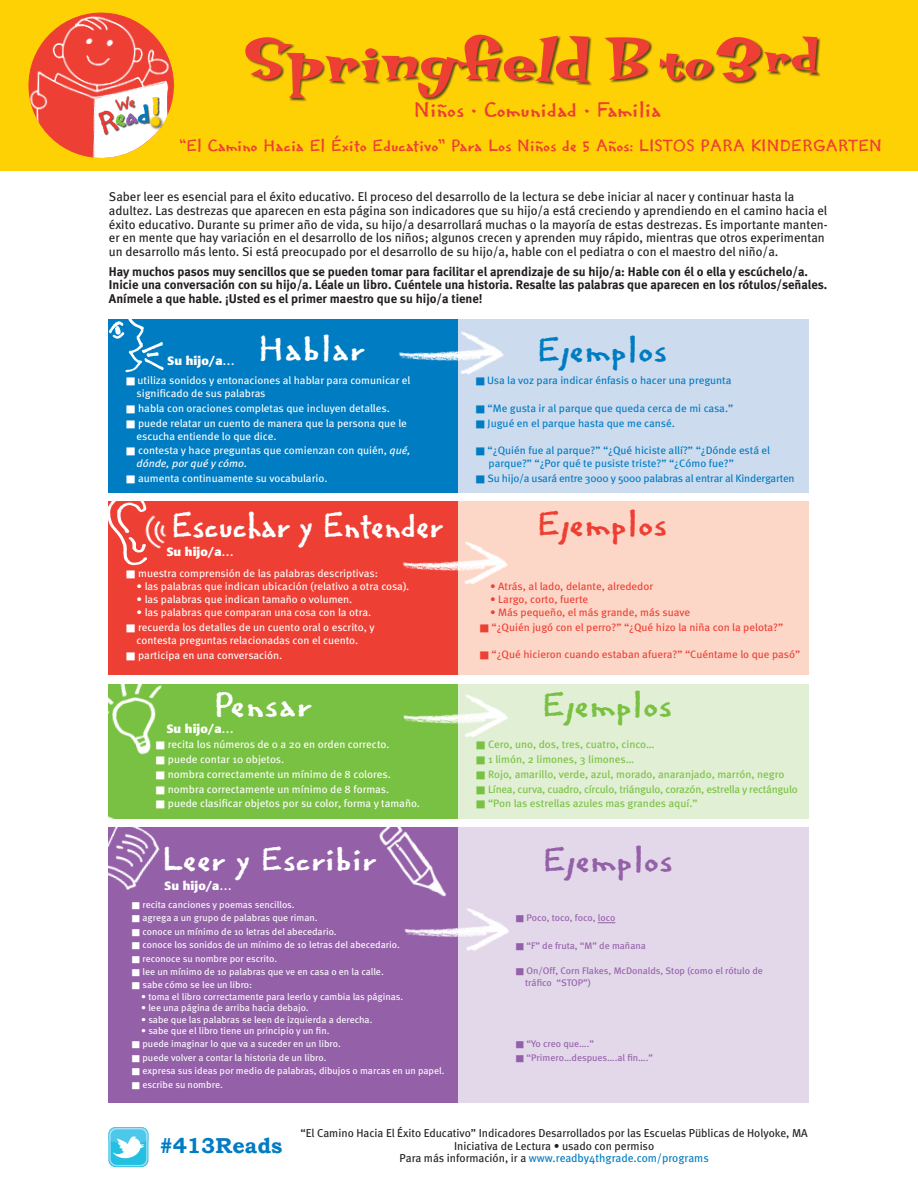
<style>
.page{position:relative;width:918px;height:1188px;background:#fff}
.page>*{position:absolute;margin:0;border:0;box-sizing:border-box;transform-origin:0 0}
.t1{font:67.5px "Hotsy Totsy Semibold Mv B";color:#ee3f34;scale:1.1 1}
.t2{font:38.55px "Regular Joe";letter-spacing:-.03em;color:#fff;scale:.92 1}
.t3{font:37.05px "Regular Joe";letter-spacing:-.01em;color:#fff;scale:1.04 1}
.t4{font:37.05px "Regular Joe";letter-spacing:-.01em;color:#007cc2;scale:1.04 1}
.t5{font:37.05px "Regular Joe";letter-spacing:-.01em;color:#ee3f34;scale:1.04 1}
.t6{font:37.05px "Regular Joe";letter-spacing:-.01em;color:#79c142;scale:1.04 1}
.t7{font:37.05px "Regular Joe";letter-spacing:-.01em;color:#9460a8;scale:1.04 1}
.t8{font:36.15px "Regular Joe";letter-spacing:-.02em;color:#fff}
.t9{font:22.5px "Regular Joe";letter-spacing:-.01em;color:#ee3f34}
.t10{font:700 21.6px "Bookman Old Style";color:#007cc2}
.t11{font:18px "Regular Joe";letter-spacing:-.02em;color:#ee3f34}
.t12{font:12.75px/13.6px "Meta";color:#231f20}
.t13{font:700 12.75px/13.6px "Meta";color:#231f20}
.t14{font:700 11.85px "Formata";color:#fff;scale:1.04 1}
.t15{font:11.55px/12.8px "Meta";color:#231f20;text-align:center}
.t16{font:10.65px/12.9px "Meta";color:#fff;scale:1.04 1}
.t17{font:10.65px/12.9px "Meta";letter-spacing:-.005em;color:#007cc2;scale:1.04 1}
.t18{font:10.65px "Meta";letter-spacing:-.005em;color:#79c142;scale:1.04 1}
.t19{font:10.65px "Meta";color:#ee3f34;scale:1.04 1}
.t20{font:9.45px "Meta";color:#fff;scale:1.04 1}
.t21{font:9.45px/11.4px "Meta";color:#9460a8;scale:1.04 1}
.s1{font-size:52.5px}
.s2{font-size:90px}
.s3{font-style:italic}
.s4{color:#007cc2}
</style>
<div class="page">
<div style="left:108px;top:319px;width:351px;height:174px;background:#007cc2"></div>
<div style="left:108px;top:501px;width:351px;height:174px;background:#ee3f34"></div>
<div style="left:108px;top:684px;width:351px;height:135px;background:#79c142"></div>
<div style="left:108px;top:827px;width:351px;height:276px;background:#9460a8"></div>
<div style="left:459px;top:319px;width:350px;height:174px;background:#cddbef"></div>
<div style="left:459px;top:501px;width:350px;height:174px;background:#fcd6c7"></div>
<div style="left:459px;top:684px;width:350px;height:135px;background:#e1efd4"></div>
<img style="left:108px;top:319px;width:56px;height:54px">
<img style="left:108px;top:501px;width:38px;height:62px">
<img style="left:127px;top:506px;width:39px;height:60px">
<img style="left:108px;top:684px;width:54px;height:71px">
<img style="left:379px;top:816px;width:80px;height:84px">
<img style="left:108px;top:816px;width:52px;height:74px">
<div style="left:459px;top:827px;width:350px;height:276px;background:#e3d7ea"></div>
<img style="left:398px;top:324px;width:106px;height:65px">
<img style="left:402px;top:534px;width:106px;height:65px">
<img style="left:403px;top:687px;width:105px;height:65px">
<img style="left:404px;top:900px;width:105px;height:65px">
<svg style="left:598px;top:922px;width:17px;height:1px"></svg>
<div style="left:0;top:0;width:918px;height:170px;background:#fed105"></div>
<div style="left:246px;top:35px;width:576px;height:67px;background:#231f20;opacity:.75"></div>
<svg style="left:108px;top:1127px;width:40px;height:40px"></svg>
<svg style="left:108px;top:1127px;width:40px;height:39px"></svg>
<svg style="left:28px;top:12px;width:146px;height:146px"></svg>
<h1 class="t1" style="left:243px;top:24px;width:525px">Springfield B<span class="s1">to</span><span class="s2">3</span><span class="s1">rd</span></h1>
<h3 class="t9" style="left:414px;top:95px;width:250px">Niños • Comunidad • Familia</h3>
<h3 class="t11" style="left:180px;top:134px;width:704px">“El Camino Hacia El Éxito Educativo” Para Los Niños de 5 Años: LISTOS PARA KINDERGARTEN</h3>
<p class="t12" style="left:109px;top:190px;width:720px">Saber leer es esencial para el éxito educativo. El proceso del desarrollo de la lectura se debe iniciar al nacer y continuar hasta la adultez. Las destrezas que aparecen en esta página son indicadores que su hijo/a está creciendo y aprendiendo en el camino hacia el éxito educativo. Durante su primer año de vida, su hijo/a desarrollará muchas o la mayoría de estas destrezas. Es importante manten&shy;er en mente que hay variación en el desarrollo de los niños; algunos crecen y aprenden muy rápido, mientras que otros experimentan un desarrollo más lento. Si está preocupado por el desarrollo de su hijo/a, hable con el pediatra o con el maestro del niño/a.</p>
<p class="t13" style="left:109px;top:264px;width:720px">Hay muchos pasos muy sencillos que se pueden tomar para facilitar el aprendizaje de su hijo/a: Hable con él o ella y escúchelo/a.<br>Inicie una conversación con su hijo/a. Léale un libro. Cuéntele una historia. Resalte las palabras que aparecen en los rótulos/señales.<br>Anímele a que hable. ¡Usted es el primer maestro que su hijo/a tiene!</p>
<p class="t14" style="left:167px;top:354px;width:67px">Su hijo/a…</p>
<h3 class="t3" style="left:257px;top:325px;width:105px">Hablar</h3>
<h3 class="t4" style="left:536px;top:326px;width:127px">Ejemplos</h3>
<p class="t16" style="left:137px;top:374px;width:265px;text-indent:-10px">■ utiliza sonidos y entonaciones al hablar para comunicar el significado de sus palabras</p>
<p class="t16" style="left:127px;top:402px;width:255px">■ habla con oraciones completas que incluyen detalles.</p>
<p class="t16" style="left:137px;top:416px;width:261px;text-indent:-10px">■ puede relatar un cuento de manera que la persona que le escucha entiende lo que dice.</p>
<p class="t16" style="left:137px;top:444px;width:265px;text-indent:-10px">■ contesta y hace preguntas que comienzan con quién, <span class="s3">qué, dónde, por qué y cómo</span>.</p>
<p class="t16" style="left:127px;top:472px;width:195px">■ aumenta continuamente su vocabulario.</p>
<h2 class="t2" style="left:171px;top:500px;width:298px">Escuchar y Entender</h2>
<p class="t14" style="left:166px;top:545px;width:67px">Su hijo/a…</p>
<p class="t16" style="left:127px;top:567px;width:243px">■ muestra comprensión de las palabras descriptivas:</p>
<p class="t16" style="left:137px;top:580px;width:264px">• las palabras que indican ubicación (relativo a otra cosa).</p>
<p class="t16" style="left:137px;top:593px;width:209px">• las palabras que indican tamaño o volumen.</p>
<p class="t16" style="left:137px;top:606px;width:227px">• las palabras que comparan una cosa con la otra.</p>
<p class="t16" style="left:127px;top:621px;width:240px;text-align:center">■ recuerda los detalles de un cuento oral o escrito, y contesta preguntas relacionadas con el cuento.</p>
<p class="t16" style="left:127px;top:648px;width:151px">■ participa en una conversación.</p>
<p class="t17" style="left:476px;top:374px;width:247px">■ Usa la voz para indicar énfasis o hacer una pregunta</p>
<p class="t17" style="left:476px;top:402px;width:249px">■ “Me gusta ir al parque que queda cerca de mi casa.”</p>
<p class="t17" style="left:476px;top:416px;width:193px">■ Jugué en el parque hasta que me cansé.</p>
<p class="t17" style="left:489px;top:444px;width:272px;text-indent:-13px">■ “¿Quién fue al parque?” “¿Qué hiciste allí?” “¿Dónde está el parque?” “¿Por qué te pusiste triste?” “¿Cómo fue?”</p>
<p class="t17" style="left:476px;top:472px;width:308px">■ Su hijo/a usará entre 3000 y 5000 palabras al entrar al Kindergarten</p>
<h3 class="t5" style="left:536px;top:500px;width:127px">Ejemplos</h3>
<p class="t19" style="left:490px;top:580px;width:158px">• Atrás, al lado, delante, alrededor</p>
<p class="t19" style="left:490px;top:593px;width:96px">• Largo, corto, fuerte</p>
<p class="t19" style="left:490px;top:606px;width:194px">• Más pequeño, el más grande, más suave</p>
<p class="t19" style="left:480px;top:621px;width:293px">■ “¿Quién jugó con el perro?” “¿Qué hizo la niña con la pelota?”</p>
<p class="t19" style="left:480px;top:649px;width:309px">■ “¿Qué hicieron cuando estaban afuera?” “Cuéntame lo que pasó”</p>
<h3 class="t3" style="left:213px;top:681px;width:97px">Pensar</h3>
<h3 class="t6" style="left:542px;top:681px;width:127px">Ejemplos</h3>
<p class="t14" style="left:166px;top:722px;width:67px">Su hijo/a…</p>
<p class="t16" style="left:156px;top:738px;width:226px">■ recita los números de 0 a 20 en orden correcto.</p>
<p class="t16" style="left:156px;top:753px;width:125px">■ puede contar 10 objetos.</p>
<p class="t16" style="left:156px;top:767px;width:227px">■ nombra correctamente un mínimo de 8 colores.</p>
<p class="t16" style="left:156px;top:782px;width:226px">■ nombra correctamente un mínimo de 8 formas.</p>
<p class="t16" style="left:156px;top:797px;width:255px">■ puede clasificar objetos por su color, forma y tamaño.</p>
<h3 class="t8" style="left:161px;top:836px;width:217px">Leer y Escribir</h3>
<p class="t14" style="left:164px;top:878px;width:67px">Su hijo/a…</p>
<p class="t20" style="left:132px;top:899px;width:158px">■ recita canciones y poemas sencillos.</p>
<p class="t20" style="left:132px;top:912px;width:180px">■ agrega a un grupo de palabras que riman.</p>
<p class="t20" style="left:132px;top:926px;width:198px">■ conoce un mínimo de 10 letras del abecedario.</p>
<p class="t20" style="left:132px;top:939px;width:259px">■ conoce los sonidos de un mínimo de 10 letras del abecedario.</p>
<p class="t20" style="left:132px;top:953px;width:141px">■ reconoce su nombre por escrito.</p>
<p class="t20" style="left:132px;top:966px;width:243px">■ lee un mínimo de 10 palabras que ve en casa o en la calle.</p>
<p class="t20" style="left:132px;top:980px;width:117px">■ sabe cómo se lee un libro:</p>
<p class="t20" style="left:141px;top:991px;width:254px">• toma el libro correctamente para leerlo y cambia las páginas.</p>
<p class="t20" style="left:141px;top:1002px;width:163px">• lee una página de arriba hacia debajo.</p>
<p class="t20" style="left:141px;top:1014px;width:224px">• sabe que las palabras se leen de izquierda a derecha.</p>
<p class="t20" style="left:141px;top:1025px;width:183px">• sabe que el libro tiene un principio y un fin.</p>
<p class="t20" style="left:132px;top:1039px;width:202px">■ puede imaginar lo que va a suceder en un libro.</p>
<p class="t20" style="left:132px;top:1052px;width:188px">■ puede volver a contar la historia de un libro.</p>
<p class="t20" style="left:132px;top:1065px;width:302px">■ expresa sus ideas por medio de palabras, dibujos o marcas en un papel.</p>
<p class="t20" style="left:132px;top:1079px;width:89px">■ escribe su nombre.</p>
<p class="t18" style="left:477px;top:738px;width:173px">■ Cero, uno, dos, tres, cuatro, cinco…</p>
<p class="t18" style="left:477px;top:753px;width:153px">■ 1 limón, 2 limones, 3 limones…</p>
<p class="t18" style="left:477px;top:768px;width:298px">■ Rojo, amarillo, verde, azul, morado, anaranjado, marrón, negro</p>
<p class="t18" style="left:477px;top:783px;width:310px">■ Línea, curva, cuadro, círculo, triángulo, corazón, estrella y rectángulo</p>
<p class="t18" style="left:477px;top:797px;width:214px">■ “Pon las estrellas azules mas grandes aquí.”</p>
<h3 class="t7" style="left:542px;top:836px;width:127px">Ejemplos</h3>
<p class="t21" style="left:516px;top:912px;width:97px">■ Poco, toco, foco, loco</p>
<p class="t21" style="left:516px;top:940px;width:126px">■ “F” de fruta, “M” de mañana</p>
<p class="t21" style="left:525px;top:965px;width:230px;text-indent:-9px">■ On/Off, Corn Flakes, McDonalds, Stop (como el rótulo de tráfico “STOP”)</p>
<p class="t21" style="left:516px;top:1038px;width:77px">■ “Yo creo que….”</p>
<p class="t21" style="left:516px;top:1052px;width:133px">■ “Primero…despues….al fin….”</p>
<h3 class="t10" style="left:160px;top:1133px;width:124px">#413Reads</h3>
<p class="t15" style="left:300px;top:1126px;width:509px">“El Camino Hacia El Éxito Educativo” Indicadores Desarrollados por las Escuelas Püblicas de Holyoke, MA<br>Iniciativa de Lectura • usado con permiso<br>Para más información, ir a <span class="s4">www.readby4thgrade.com/programs</span></p>
</div>
